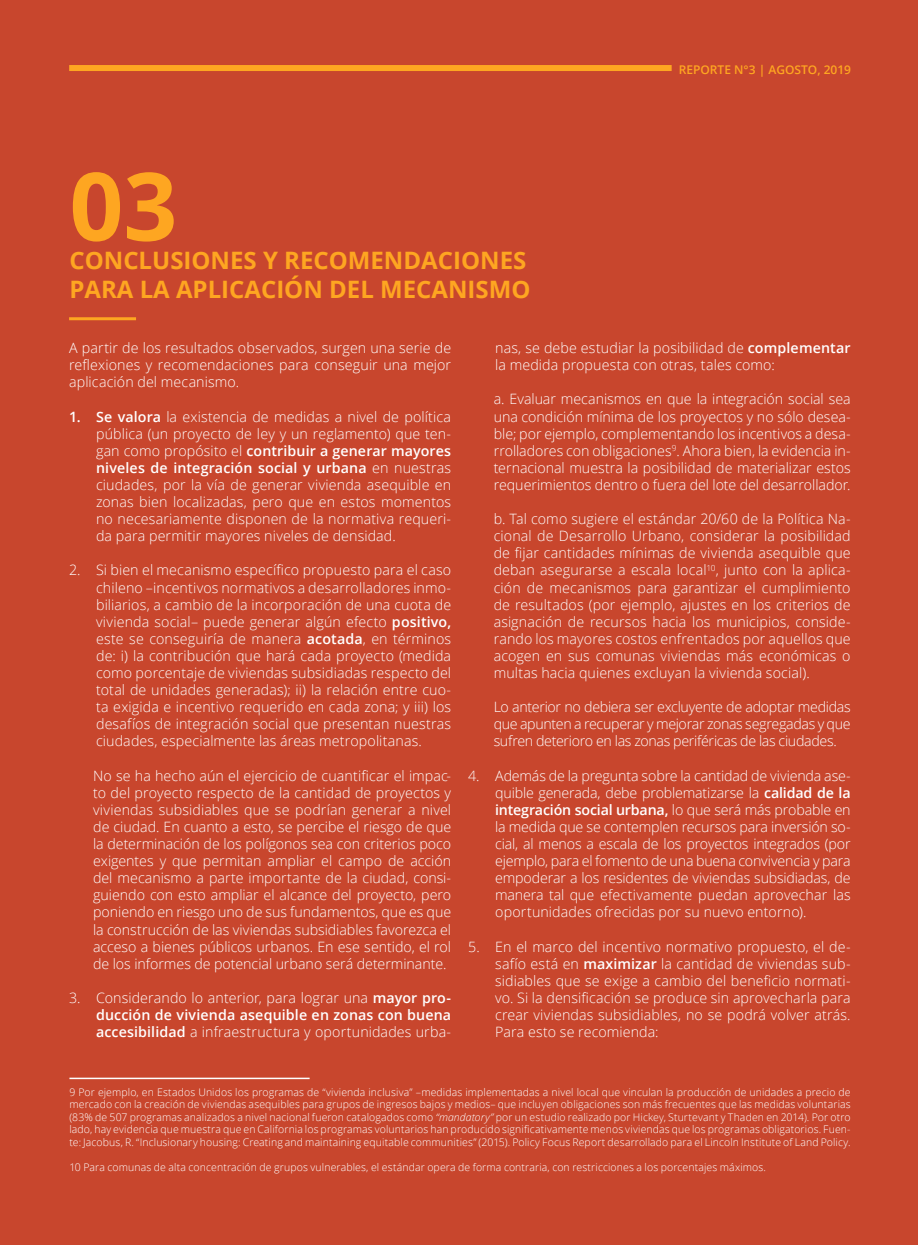
<style>
.page{position:relative;width:918px;height:1245px;background:#c8462d}
.page>*{position:absolute;margin:0;border:0;box-sizing:border-box;transform-origin:0 0}
.t1{font:700 94.5px "Open Sans";color:#fea621}
.t2{font:700 24px/28.8px "Open Sans";color:#fea621}
.t3{font:300 14.25px/17.1px "Open Sans";letter-spacing:.005em;color:#fff;text-align:justify}
.t4{font:600 12px "Open Sans";color:#fea621}
.t5{font:300 10.5px/12.6px "Open Sans";letter-spacing:.01em;color:#fff;text-align:justify}
.s1{font-weight:600}
.s2{font-style:italic}
</style>
<div class="page">
<hr style="left:69px;top:317px;width:67px;height:3px;background:#fea621">
<div style="left:69px;top:65px;width:603px;height:6px;background:#fea621"></div>
<hr style="left:69px;top:1078px;width:241px;height:1px;background:#fff">
<h1 class="t1" style="left:69px;top:140px;width:109px">03</h1>
<h2 class="t2" style="left:69px;top:246px;width:463px">CONCLUSIONES Y RECOMENDACIONES<br>PARA LA APLICACIÓN DEL MECANISMO</h2>
<p class="t4" style="left:679px;top:62px;width:174px">REPORTE N°3 | AGOSTO, 2019</p>
<p class="t3" style="left:69px;top:339px;width:384px">A partir de los resultados observados, surgen una serie de reflexiones y recomendaciones para conseguir una mejor aplicación del mecanismo.</p>
<p class="t3" style="left:96px;top:407px;width:357px;text-indent:-27px"><span class="s1">1. Se valora</span> la existencia de medidas a nivel de política pública (un proyecto de ley y un reglamento) que ten&shy;gan como propósito el <span class="s1">contribuir a generar mayores niveles de integración social y urbana</span> en nuestras ciudades, por la vía de generar vivienda asequible en zonas bien localizadas, pero que en estos momentos no necesariamente disponen de la normativa requeri&shy;da para permitir mayores niveles de densidad.</p>
<p class="t3" style="left:96px;top:561px;width:357px;text-indent:-27px">2. Si bien el mecanismo específico propuesto para el caso chileno –incentivos normativos a desarrolladores inmo&shy;biliarios, a cambio de la incorporación de una cuota de vivienda social– puede generar algún efecto <span class="s1">positivo, </span>este se conseguiría de manera <span class="s1">acotada</span>, en términos de: i) la contribución que hará cada proyecto (medida como porcentaje de viviendas subsidiadas respecto del total de unidades generadas); ii) la relación entre cuo&shy;ta exigida e incentivo requerido en cada zona; y iii) los desafíos de integración social que presentan nuestras ciudades, especialmente las áreas metropolitanas.</p>
<p class="t3" style="left:93px;top:767px;width:360px">No se ha hecho aún el ejercicio de cuantificar el impac&shy;to del proyecto respecto de la cantidad de proyectos y viviendas subsidiables que se podrían generar a nivel de ciudad. En cuanto a esto, se percibe el riesgo de que la determinación de los polígonos sea con criterios poco exigentes y que permitan ampliar el campo de acción del mecanismo a parte importante de la ciudad, consi&shy;guiendo con esto ampliar el alcance del proyecto, pero poniendo en riesgo uno de sus fundamentos, que es que la construcción de las viviendas subsidiables favorezca el acceso a bienes públicos urbanos. En ese sentido, el rol de los informes de potencial urbano será determinante.</p>
<p class="t3" style="left:96px;top:989px;width:357px;text-indent:-27px">3. Considerando lo anterior, para lograr una <span class="s1">mayor pro&shy;ducción de vivienda asequible en zonas con buena accesibilidad</span> a infraestructura y oportunidades urba-</p>
<p class="t3" style="left:495px;top:339px;width:357px">nas, se debe estudiar la posibilidad de <span class="s1">complementar </span>la medida propuesta con otras, tales como:</p>
<p class="t3" style="left:494px;top:390px;width:358px">a. Evaluar mecanismos en que la integración social sea una condición mínima de los proyectos y no sólo desea&shy;ble; por ejemplo, complementando los incentivos a desa&shy;rrolladores con obligaciones<sup>9</sup>. Ahora bien, la evidencia in&shy;ternacional muestra la posibilidad de materializar estos requerimientos dentro o fuera del lote del desarrollador.</p>
<p class="t3" style="left:494px;top:510px;width:358px">b. Tal como sugiere el estándar 20/60 de la Política Na&shy;cional de Desarrollo Urbano, considerar la posibilidad de fijar cantidades mínimas de vivienda asequible que deban asegurarse a escala local<sup>10</sup>, junto con la aplica&shy;ción de mecanismos para garantizar el cumplimiento de resultados (por ejemplo, ajustes en los criterios de asignación de recursos hacia los municipios, conside&shy;rando los mayores costos enfrentados por aquellos que acogen en sus comunas viviendas más económicas o multas hacia quienes excluyan la vivienda social).</p>
<p class="t3" style="left:494px;top:698px;width:358px">Lo anterior no debiera ser excluyente de adoptar medidas que apunten a recuperar y mejorar zonas segregadas y que sufren deterioro en las zonas periféricas de las ciudades.</p>
<p class="t3" style="left:495px;top:767px;width:357px;text-indent:-27px">4. Además de la pregunta sobre la cantidad de vivienda ase&shy;quible generada, debe problematizarse la <span class="s1">calidad de la integración social urbana,</span> lo que será más probable en la medida que se contemplen recursos para inversión so&shy;cial, al menos a escala de los proyectos integrados (por ejemplo, para el fomento de una buena convivencia y para empoderar a los residentes de viviendas subsidiadas, de manera tal que efectivamente puedan aprovechar las oportunidades ofrecidas por su nuevo entorno).</p>
<p class="t3" style="left:495px;top:938px;width:357px;text-indent:-27px">5. En el marco del incentivo normativo propuesto, el de&shy;safío está en <span class="s1">maximizar</span> la cantidad de viviendas sub&shy;sidiables que se exige a cambio del beneficio normati&shy;vo. Si la densificación se produce sin aprovecharla para crear viviendas subsidiables, no se podrá volver atrás.<br>Para esto se recomienda:</p>
<p class="t5" style="left:69px;top:1085px;width:783px">9 Por ejemplo, en Estados Unidos los programas de “vivienda inclusiva” –medidas implementadas a nivel local que vinculan la producción de unidades a precio de mercado con la creación de viviendas asequibles para grupos de ingresos bajos y medios– que incluyen obligaciones son más frecuentes que las medidas voluntarias (83% de 507 programas analizados a nivel nacional fueron catalogados como <span class="s2">“mandatory”</span> por un estudio realizado por Hickey, Sturtevant y Thaden en 2014). Por otro lado, hay evidencia que muestra que en California los programas voluntarios han producido significativamente menos viviendas que los programas obligatorios. Fuen&shy;te: Jacobus, R. “Inclusionary housing: Creating and maintaining equitable communities” (2015). Policy Focus Report desarrollado para el Lincoln Institute of Land Policy.</p>
<p class="t5" style="left:69px;top:1161px;width:698px">10 Para comunas de alta concentración de grupos vulnerables, el estándar opera de forma contraria, con restricciones a los porcentajes máximos.</p>
</div>
